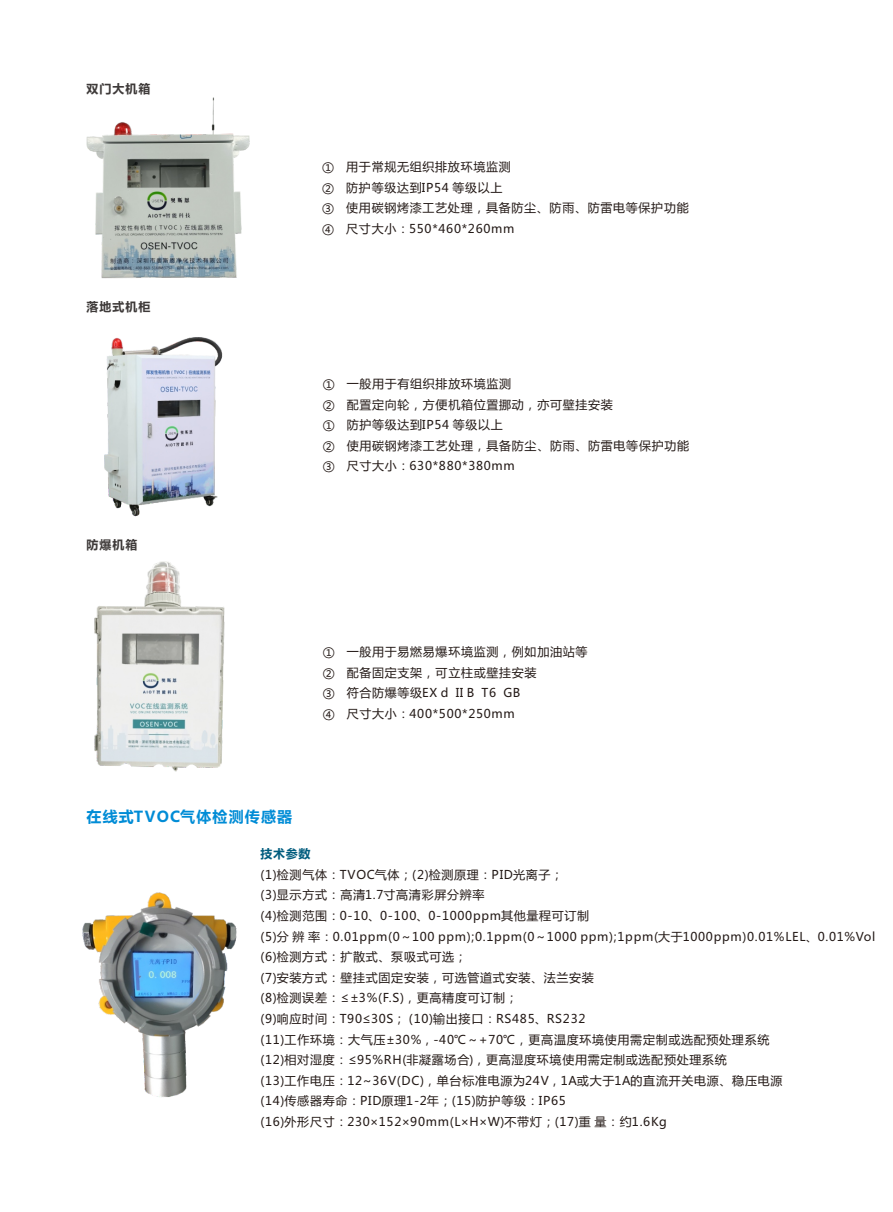
<style>
.page{position:relative;width:893px;height:1212px;background:#fff}
.page>*{position:absolute;margin:0;border:0;box-sizing:border-box;transform-origin:0 0}
.t1{font:700 15px "Microsoft Ya Hei";letter-spacing:.075em;color:#008cd6}
.t2{font:12px/20.5px "Microsoft Ya Hei";letter-spacing:.06em;color:#231916}
.t3{font:700 12px "Microsoft Ya Hei";letter-spacing:.075em;color:#3e3a39}
.t4{font:700 12px "Microsoft Ya Hei";color:#005c7e}
</style>
<div class="page">
<img style="left:87px;top:97px;width:163px;height:182px">
<img style="left:94px;top:561px;width:131px;height:211px">
<img style="left:82px;top:892px;width:155px;height:205px">
<img style="left:104px;top:337px;width:119px;height:180px">
<p class="t3" style="left:87px;top:83px;width:65px">双门大机箱</p>
<p class="t3" style="left:87px;top:301px;width:65px">落地式机柜</p>
<p class="t3" style="left:87px;top:539px;width:52px">防爆机箱</p>
<p class="t2" style="left:322px;top:157px;width:368px">①　用于常规无组织排放环境监测<br>②　防护等级达到IP54 等级以上<br>③　使用碳钢烤漆工艺处理，具备防尘、防雨、防雷电等保护功能<br>④　尺寸大小：550*460*260mm</p>
<p class="t2" style="left:323px;top:374px;width:368px">①　一般用于有组织排放环境监测<br>②　配置定向轮，方便机箱位置挪动，亦可壁挂安装<br>①　防护等级达到IP54 等级以上<br>②　使用碳钢烤漆工艺处理，具备防尘、防雨、防雷电等保护功能<br>③　尺寸大小：630*880*380mm</p>
<p class="t2" style="left:323px;top:643px;width:266px">①　一般用于易燃易爆环境监测，例如加油站等<br>②　配备固定支架，可立柱或壁挂安装<br>③　符合防爆等级EX d II B T6 GB<br>④　尺寸大小：400*500*250mm</p>
<p class="t1" style="left:87px;top:810px;width:207px">在线式TVOC气体检测传感器</p>
<p class="t4" style="left:260px;top:848px;width:52px">技术参数</p>
<p class="t2" style="left:260px;top:865px;width:617px">(1) 检测气体：TVOC气体；(2) 检测原理：PID光离子；<br>(3) 显示方式：高清1.7寸高清彩屏分辨率<br>(4) 检测范围：0-10、0-100、0-1000ppm其他量程可订制<br>(5) 分 辨 率：0.01ppm(0～100 ppm);0.1ppm(0～1000 ppm);1ppm(大于1000ppm)0.01%LEL、0.01%Vol (6) 检测方式：扩散式、泵吸式可选；<br>(7) 安装方式：壁挂式固定安装，可选管道式安装、法兰安装<br>(8) 检测误差：≤±3%(F.S)，更高精度可订制；<br>(9) 响应时间：T90≤30S； (10) 输出接口：RS485、RS232<br>(11) 工作环境：大气压±30%，-40℃～+70℃，更高温度环境使用需定制或选配预处理系统<br>(12) 相对湿度：≤95%RH(非凝露场合)，更高湿度环境使用需定制或选配预处理系统<br>(13) 工作电压：12~36V(DC)，单台标准电源为24V，1A或大于1A的直流开关电源、稳压电源<br>(14) 传感器寿命：PID原理1-2年；(15) 防护等级：IP65<br>(16) 外形尺寸：230×152×90mm(L×H×W)不带灯；(17) 重 量：约1.6Kg</p>
</div>
